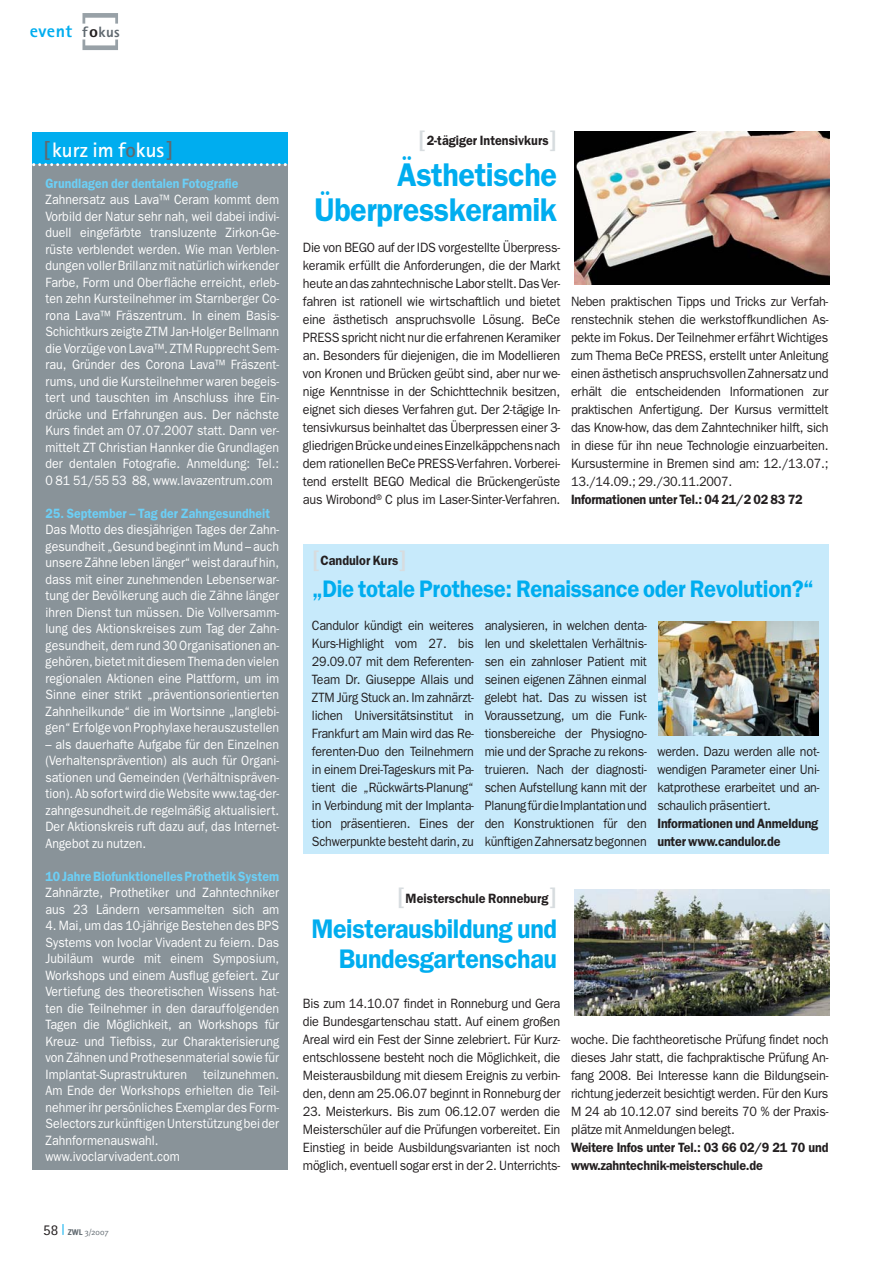
<style>
.page{position:relative;width:893px;height:1263px;background:#fff}
.page>*{position:absolute;margin:0;border:0;box-sizing:border-box;transform-origin:0 0}
.t1{font:600 33px/34.5px "Franklin Gothic";letter-spacing:-.015em;color:#00adef;text-align:right;scale:.93 1}
.t2{font:600 27px/30px "Franklin Gothic";letter-spacing:-.015em;color:#00adef;text-align:right;scale:.93 1}
.t3{font:600 24px "Franklin Gothic";letter-spacing:-.015em;color:#00adef;scale:.93 1}
.t4{font:700 21px "Rotis Sans Serif";color:#fff}
.t5{font:800 18px "Rotis Sans Serif";letter-spacing:.025em;color:#00adef}
.t6{font:13.5px/16.5px "Franklin Gothic";letter-spacing:.005em;color:#fff;text-align:justify;scale:.91 1}
.t7{font:13.5px/18px "Franklin Gothic";letter-spacing:-.015em;color:#231f20;text-align:justify;scale:.93 1}
.t8{font:13.5px/18px "Franklin Gothic";letter-spacing:-.015em;color:#231f20;text-align:justify;scale:.92 1}
.t9{font:600 13.5px/18px "Franklin Gothic";letter-spacing:-.015em;color:#231f20;scale:.93 1}
.t10{font:600 13.5px "Franklin Gothic";letter-spacing:.005em;color:#6ccff6;scale:.91 1}
.t11{font:8.25px "Meta";color:#606970}
.s1{font-size:15px;color:#606970}
.s2{font-size:16.2px;color:#231f20}
.s3{color:#606970}
.s4{font-family:"Rotis Sans Serif";font-size:15px;color:#231f20}
.s5{font-weight:700}
.s6{font-size:24px;color:#d7dcdf}
</style>
<div class="page">
<svg style="left:82px;top:13px;width:36px;height:11px"></svg>
<svg style="left:82px;top:40px;width:36px;height:10px"></svg>
<div style="left:32px;top:133px;width:255px;height:1036px;background:#899399"></div>
<div style="left:32px;top:133px;width:255px;height:31px;background:#00adef"></div>
<svg style="left:32px;top:163px;width:255px;height:3px"></svg>
<div style="left:303px;top:544px;width:526px;height:310px;background:#c7eafb"></div>
<img style="left:574px;top:132px;width:255px;height:152px">
<img style="left:574px;top:889px;width:255px;height:126px">
<img style="left:658px;top:622px;width:160px;height:114px">
<h3 class="t5" style="left:30px;top:24px;width:91px">event <span class="s1">f</span><span class="s2">o</span><span class="s1">kus</span></h3>
<h3 class="t4" style="left:43px;top:142px;width:132px"><span class="s3">[</span>kurz im f<span class="s3">o</span>kus<span class="s3">]</span></h3>
<p class="t10" style="left:45px;top:179px;width:214px">Grundlagen der dentalen Fotografie</p>
<p class="t6" style="left:45px;top:193px;width:258px">Zahnersatz aus Lava™ Ceram kommt dem Vorbild der Natur sehr nah, weil dabei indivi&shy;duell eingefärbte transluzente Zirkon-Ge&shy;rüste verblendet werden. Wie man Verblen&shy;dungen voller Brillanz mit natürlich wirkender Farbe, Form und Oberfläche erreicht, erleb&shy;ten zehn Kursteilnehmer im Starnberger Co&shy;rona Lava™ Fräszentrum. In einem Basis-Schichtkurs zeigte ZTM Jan-Holger Bellmann die Vorzüge von Lava™. ZTM Rupprecht Sem&shy;rau, Gründer des Corona Lava™ Fräszent&shy;rums, und die Kursteilnehmer waren begeis&shy;tert und tauschten im Anschluss ihre Ein&shy;drücke und Erfahrungen aus. Der nächste Kurs findet am 07.07.2007 statt. Dann ver&shy;mittelt ZT Christian Hannker die Grundlagen der dentalen Fotografie. Anmeldung: Tel.:<br>0 81 51/55 53 88, www.lavazentrum.com</p>
<p class="t10" style="left:45px;top:509px;width:248px">25. September – Tag der Zahngesundheit</p>
<p class="t6" style="left:45px;top:523px;width:258px">Das Motto des diesjährigen Tages der Zahn&shy;gesundheit „Gesund beginnt im Mund – auch unsere Zähne leben länger“ weist darauf hin, dass mit einer zunehmenden Lebenserwar&shy;tung der Bevölkerung auch die Zähne länger ihren Dienst tun müssen. Die Vollversamm&shy;lung des Aktionskreises zum Tag der Zahn&shy;gesundheit, dem rund 30 Organisationen an&shy;gehören, bietet mit diesem Thema den vielen regionalen Aktionen eine Plattform, um im Sinne einer strikt „präventionsorientierten Zahnheilkunde“ die im Wortsinne „langlebi&shy;gen“ Erfolge von Prophylaxe herauszustellen</p>
<p class="t6" style="left:45px;top:737px;width:258px">– als dauerhafte Aufgabe für den Einzelnen (Verhaltensprävention) als auch für Organi&shy;sationen und Gemeinden (Verhältnispräven&shy;tion). Ab sofort wird die Website www.tag-der&shy;zahngesundheit.de regelmäßig aktualisiert.<br>Der Aktionskreis ruft dazu auf, das Internet-Angebot zu nutzen.</p>
<p class="t10" style="left:45px;top:872px;width:258px">10 Jahre Biofunktionelles Prothetik System</p>
<p class="t6" style="left:45px;top:886px;width:258px">Zahnärzte, Prothetiker und Zahntechniker aus 23 Ländern versammelten sich am</p>
<p class="t6" style="left:45px;top:919px;width:258px;text-align:left">4. Mai, um das 10-jährige Bestehen des BPS Systems von Ivoclar Vivadent zu feiern. Das Jubiläum wurde mit einem Symposium, Workshops und einem Ausflug gefeiert. Zur Vertiefung des theoretischen Wissens hat&shy;ten die Teilnehmer in den darauffolgenden Tagen die Möglichkeit, an Workshops für Kreuz- und Tiefbiss, zur Charakterisierung von Zähnen und Prothesenmaterial sowie für Implantat-Suprastrukturen teilzunehmen.<br>Am Ende der Workshops erhielten die Teil&shy;nehmer ihr persönliches Exemplar des Form-Selectors zur künftigen Unterstützung bei der Zahnformenauswahl. www.ivoclarvivadent.com</p>
<p class="t11" style="left:43px;top:1229px;width:67px"><span class="s4">58</span> <span class="s5">ZWL</span> 3/2007</p>
<p class="t9" style="left:418px;top:133px;width:151px"><span class="s6">[</span>2-tägiger Intensivkurs<span class="s6">]</span></p>
<h1 class="t1" style="left:314px;top:160px;width:263px">Ästhetische<br>Überpresskeramik</h1>
<p class="t7" style="left:303px;top:240px;width:278px">Die von BEGO auf der IDS vorgestellte Überpress&shy;keramik erfüllt die Anforderungen, die der Markt heute an das zahntechnische Labor stellt. Das Ver&shy;fahren ist rationell wie wirtschaftlich und bietet eine ästhetisch anspruchsvolle Lösung. BeCe PRESS spricht nicht nur die erfahrenen Keramiker an. Besonders für diejenigen, die im Modellieren von Kronen und Brücken geübt sind, aber nur we&shy;nige Kenntnisse in der Schichttechnik besitzen, eignet sich dieses Verfahren gut. Der 2-tägige In&shy;tensivkursus beinhaltet das Überpressen einer 3- gliedrigen Brücke und eines Einzelkäppchens nach dem rationellen BeCe PRESS-Verfahren. Vorberei&shy;tend erstellt BEGO Medical die Brückengerüste aus Wirobond<sup>®</sup> C plus im Laser-Sinter-Verfahren.</p>
<p class="t7" style="left:571px;top:294px;width:278px">Neben praktischen Tipps und Tricks zur Verfah&shy;renstechnik stehen die werkstoffkundlichen As&shy;pekte im Fokus. Der Teilnehmer erfährt Wichtiges zum Thema BeCe PRESS, erstellt unter Anleitung einen ästhetisch anspruchsvollen Zahnersatz und erhält die entscheidenden Informationen zur praktischen Anfertigung. Der Kursus vermittelt das Know-how, das dem Zahntechniker hilft, sich in diese für ihn neue Technologie einzuarbeiten.<br>Kursustermine in Bremen sind am: 12./13.07.; 13./14.09.; 29./30.11.2007.</p>
<p class="t9" style="left:571px;top:492px;width:251px">Informationen unter Tel.: 04 21/2 02 83 72</p>
<p class="t9" style="left:312px;top:553px;width:103px"><span class="s6">[</span>Candulor Kurs<span class="s6">]</span></p>
<h3 class="t3" style="left:312px;top:581px;width:541px">„Die totale Prothese: Renaissance oder Revolution?“</h3>
<p class="t8" style="left:312px;top:618px;width:178px">Candulor kündigt ein weiteres Kurs-Highlight vom 27. bis 29.09.07 mit dem Referenten-Team Dr. Giuseppe Allais und ZTM Jürg Stuck an. Im zahnärzt&shy;lichen Universitätsinstitut in Frankfurt am Main wird das Re&shy;ferenten-Duo den Teilnehmern in einem Drei-Tageskurs mit Pa&shy;tient die „Rückwärts-Planung“ in Verbindung mit der Implanta&shy;tion präsentieren. Eines der Schwerpunkte besteht darin, zu</p>
<p class="t8" style="left:485px;top:618px;width:178px">analysieren, in welchen denta&shy;len und skelettalen Verhältnis&shy;sen ein zahnloser Patient mit seinen eigenen Zähnen einmal gelebt hat. Das zu wissen ist Voraussetzung, um die Funk&shy;tionsbereiche der Physiogno&shy;mie und der Sprache zu rekons&shy;truieren. Nach der diagnosti&shy;schen Aufstellung kann mit der Planung für die Implantation und den Konstruktionen für den künftigen Zahnersatz begonnen</p>
<p class="t8" style="left:657px;top:744px;width:178px">werden. Dazu werden alle not&shy;wendigen Parameter einer Uni&shy;katprothese erarbeitet und an&shy;schaulich präsentiert.</p>
<p class="t9" style="left:657px;top:816px;width:175px">Informationen und Anmeldung unter www.candulor.de</p>
<p class="t9" style="left:397px;top:890px;width:173px"><span class="s6">[</span>Meisterschule Ronneburg<span class="s6">]</span></p>
<h2 class="t2" style="left:311px;top:916px;width:266px">Meisterausbildung und<br>Bundesgartenschau</h2>
<p class="t7" style="left:303px;top:996px;width:278px">Bis zum 14.10.07 findet in Ronneburg und Gera die Bundesgartenschau statt. Auf einem großen Areal wird ein Fest der Sinne zelebriert. Für Kurz&shy;entschlossene besteht noch die Möglichkeit, die Meisterausbildung mit diesem Ereignis zu verbin&shy;den, denn am 25.06.07 beginnt in Ronneburg der</p>
<p class="t7" style="left:303px;top:1104px;width:278px">23. Meisterkurs. Bis zum 06.12.07 werden die Meisterschüler auf die Prüfungen vorbereitet. Ein Einstieg in beide Ausbildungsvarianten ist noch möglich, eventuell sogar erst in der 2. Unterrichts-</p>
<p class="t7" style="left:571px;top:1032px;width:278px">woche. Die fachtheoretische Prüfung findet noch dieses Jahr statt, die fachpraktische Prüfung An&shy;fang 2008. Bei Interesse kann die Bildungsein&shy;richtung jederzeit besichtigt werden. Für den Kurs M 24 ab 10.12.07 sind bereits 70 % der Praxis&shy;plätze mit Anmeldungen belegt.</p>
<p class="t9" style="left:571px;top:1140px;width:278px">Weitere Infos unter Tel.: 03 66 02/9 21 70 und www.zahntechnik-meisterschule.de</p>
</div>
